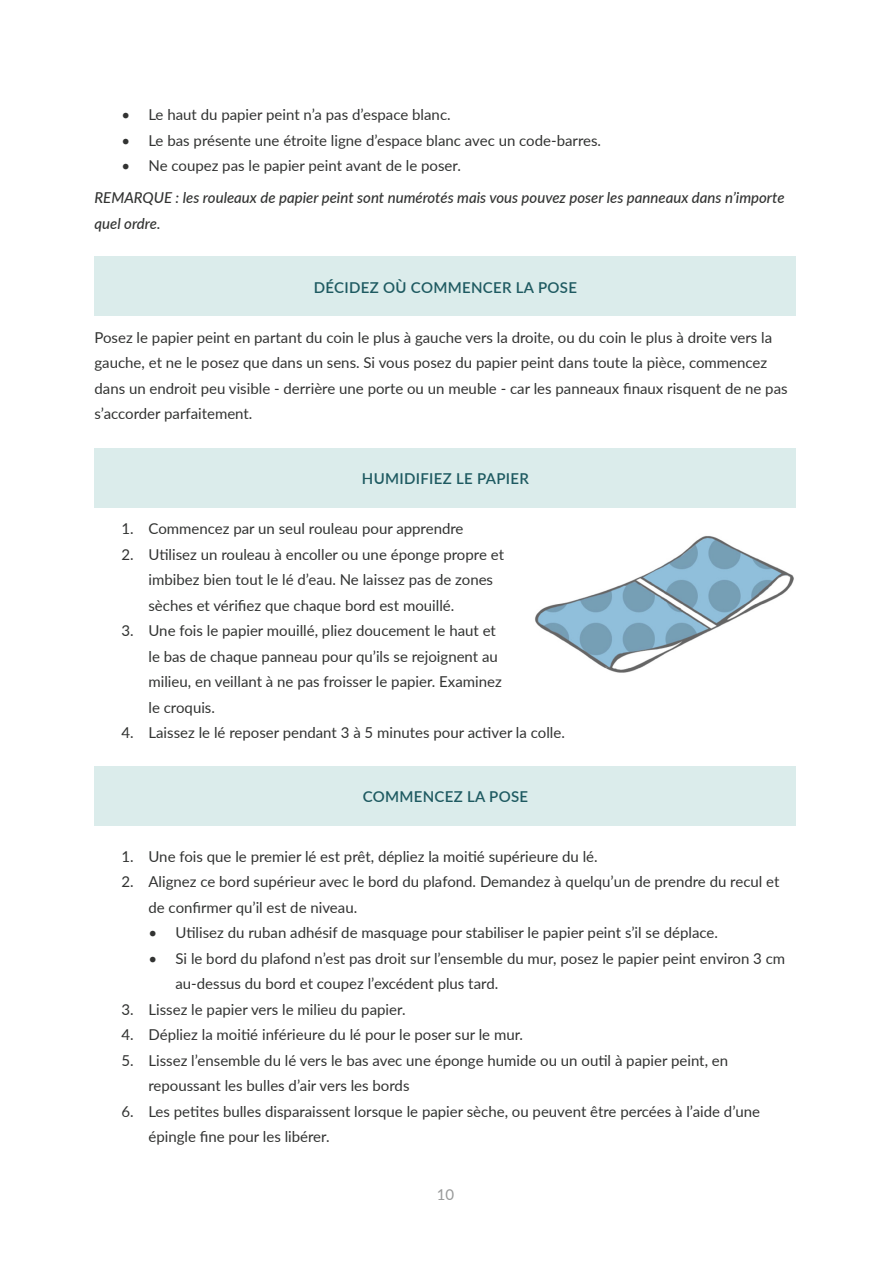
<style>
.page{position:relative;width:891px;height:1269px;background:#fff}
.page>*{position:absolute;margin:0;border:0;box-sizing:border-box;transform-origin:0 0}
.t1{font:15px/25.5px "Lato";color:#323332}
.t2{font:italic 500 15px/25.5px "Lato";color:#323332}
.t3{font:600 15px "Lato";letter-spacing:.02em;color:#1e5a61}
.t4{font:15px "Lato";color:#989999}
</style>
<div class="page">
<div style="left:94px;top:256px;width:702px;height:60px;background:#dbeceb"></div>
<div style="left:94px;top:448px;width:702px;height:60px;background:#dbeceb"></div>
<div style="left:94px;top:766px;width:702px;height:60px;background:#dbeceb"></div>
<img style="left:535px;top:536px;width:259px;height:137px">
<p class="t1" style="left:122px;top:101px;width:331px">• Le haut du papier peint n’a pas d’espace blanc.</p>
<p class="t1" style="left:122px;top:127px;width:481px">• Le bas présente une étroite ligne d’espace blanc avec un code-barres.</p>
<p class="t1" style="left:122px;top:152px;width:341px">• Ne coupez pas le papier peint avant de le poser.</p>
<p class="t2" style="left:94px;top:184px;width:692px">REMARQUE : les rouleaux de papier peint sont numérotés mais vous pouvez poser les panneaux dans n’importe quel ordre.</p>
<p class="t3" style="left:314px;top:276px;width:265px">DÉCIDEZ OÙ COMMENCER LA POSE</p>
<p class="t1" style="left:94px;top:324px;width:695px">Posez le papier peint en partant du coin le plus à gauche vers la droite, ou du coin le plus à droite vers la gauche, et ne le posez que dans un sens. Si vous posez du papier peint dans toute la pièce, commencez dans un endroit peu visible - derrière une porte ou un meuble - car les panneaux finaux risquent de ne pas s’accorder parfaitement.</p>
<p class="t3" style="left:362px;top:467px;width:169px">HUMIDIFIEZ LE PAPIER</p>
<p class="t1" style="left:122px;top:516px;width:344px">1. Commencez par un seul rouleau pour apprendre</p>
<p class="t1" style="left:148px;top:541px;width:357px;text-indent:-27px">2. Utilisez un rouleau à encoller ou une éponge propre et imbibez bien tout le lé d’eau. Ne laissez pas de zones sèches et vérifiez que chaque bord est mouillé.</p>
<p class="t1" style="left:148px;top:618px;width:355px;text-indent:-27px">3. Une fois le papier mouillé, pliez doucement le haut et le bas de chaque panneau pour qu’ils se rejoignent au milieu, en veillant à ne pas froisser le papier. Examinez le croquis.</p>
<p class="t1" style="left:122px;top:720px;width:445px">4. Laissez le lé reposer pendant 3 à 5 minutes pour activer la colle.</p>
<p class="t3" style="left:363px;top:785px;width:167px">COMMENCEZ LA POSE</p>
<p class="t1" style="left:122px;top:843px;width:478px">1. Une fois que le premier lé est prêt, dépliez la moitié supérieure du lé.</p>
<p class="t1" style="left:148px;top:868px;width:633px;text-indent:-27px">2. Alignez ce bord supérieur avec le bord du plafond. Demandez à quelqu’un de prendre du recul et de confirmer qu’il est de niveau.</p>
<p class="t1" style="left:148px;top:919px;width:571px">• Utilisez du ruban adhésif de masquage pour stabiliser le papier peint s’il se déplace.</p>
<p class="t1" style="left:176px;top:945px;width:611px;text-indent:-27px">• Si le bord du plafond n’est pas droit sur l’ensemble du mur, posez le papier peint environ 3 cm au-dessus du bord et coupez l’excédent plus tard.</p>
<p class="t1" style="left:122px;top:996px;width:286px">3. Lissez le papier vers le milieu du papier.</p>
<p class="t1" style="left:122px;top:1021px;width:403px">4. Dépliez la moitié inférieure du lé pour le poser sur le mur.</p>
<p class="t1" style="left:148px;top:1047px;width:581px;text-indent:-27px">5. Lissez l’ensemble du lé vers le bas avec une éponge humide ou un outil à papier peint, en repoussant les bulles d’air vers les bords</p>
<p class="t1" style="left:148px;top:1098px;width:613px;text-indent:-27px">6. Les petites bulles disparaissent lorsque le papier sèche, ou peuvent être percées à l’aide d’une épingle fine pour les libérer.</p>
<p class="t4" style="left:437px;top:1184px;width:19px">10</p>
</div>
